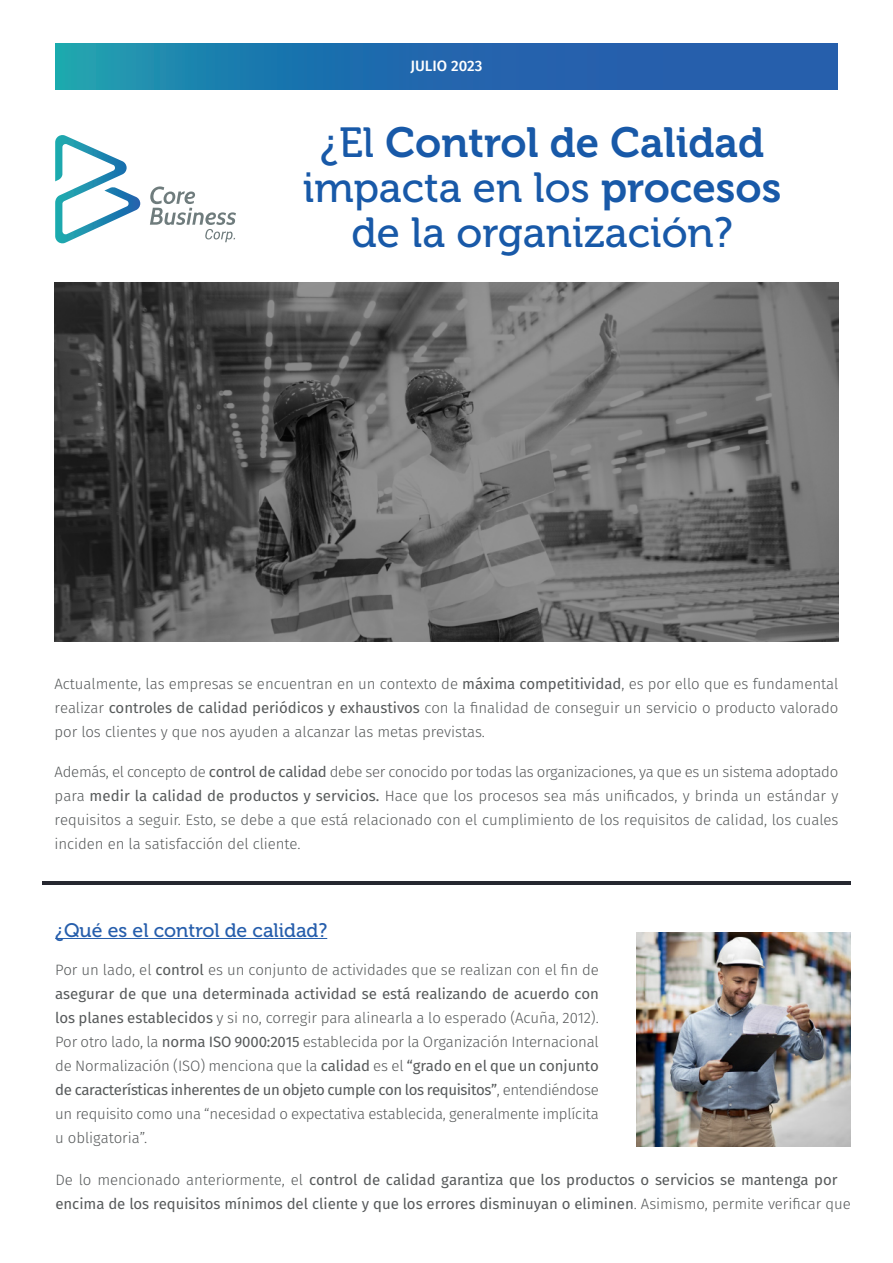
<style>
.page{position:relative;width:893px;height:1263px;background:#fff}
.page>*{position:absolute;margin:0;border:0;box-sizing:border-box;transform-origin:0 0}
.t1{font:42px/45px "Museo 500";color:#1859a8;text-align:center}
.t2{font:42px "Museo 700";color:#1859a8}
.t3{font:19.5px "Museo 500";color:#265eac}
.t4{font:300 15px/24px "Fira Sans";letter-spacing:-.005em;color:#575a5b;text-align:justify}
.t5{font:15px/24px "Fira Sans";letter-spacing:-.005em;color:#575a5b}
.t6{font:500 15px "Fira Sans";color:#fff}
.s1{font-family:"Museo 500"}
.s2{font-family:"Museo 700"}
.s3{font-weight:400}
.s4{font-weight:300}
</style>
<div class="page">
<svg style="left:55px;top:43px;width:783px;height:46px;background:#216fad"></svg>
<svg style="left:55px;top:135px;width:85px;height:108px"></svg>
<svg style="left:150px;top:186px;width:86px;height:56px"></svg>
<hr style="left:42px;top:881px;width:809px;height:4px;background:#262830">
<hr style="left:55px;top:938px;width:272px;height:1px;background:#265eac">
<img style="left:55px;top:282px;width:783px;height:359px">
<img style="left:637px;top:932px;width:214px;height:214px">
<p class="t6" style="left:410px;top:53px;width:74px">JULIO 2023</p>
<h1 class="t2" style="left:320px;top:119px;width:446px"><span class="s1">¿El</span> Control de Calidad</h1>
<h1 class="t1" style="left:303px;top:166px;width:480px">impacta en los <span class="s2">procesos </span>de la organización?</h1>
<p class="t4" style="left:55px;top:672px;width:785px">Actualmente, las empresas se encuentran en un contexto de <span class="s3">máxima competitividad</span>, es por ello que es fundamental realizar <span class="s3">controles de calidad periódicos y exhaustivos</span> con la finalidad de conseguir un servicio o producto valorado por los clientes y que nos ayuden a alcanzar las metas previstas.</p>
<p class="t4" style="left:55px;top:760px;width:785px">Además, el concepto de <span class="s3">control de calidad</span> debe ser conocido por todas las organizaciones, ya que es un sistema adoptado para <span class="s3">medir la calidad de productos y servicios.</span> Hace que los procesos sea más unificados, y brinda un estándar y requisitos a seguir. Esto, se debe a que está relacionado con el cumplimiento de los requisitos de calidad, los cuales inciden en la satisfacción del cliente.</p>
<h2 class="t3" style="left:55px;top:919px;width:274px">¿Qué es el control de calidad?</h2>
<p class="t4" style="left:55px;top:958px;width:545px">Por un lado, el <span class="s3">control</span> es un conjunto de actividades que se realizan con el fin de <span class="s3">asegurar de que una determinada actividad se está realizando de acuerdo con los planes establecidos</span> y si no, corregir para alinearla a lo esperado (Acuña, 2012).<br>Por otro lado, la <span class="s3">norma ISO 9000:2015</span> establecida por la Organización Internacional de Normalización (ISO) menciona que la <span class="s3">calidad</span> es el <span class="s3">“grado en el que un conjunto de características inherentes de un objeto cumple con los requisitos”</span>, entendiéndose un requisito como una “necesidad o expectativa establecida, generalmente implícita u obligatoria”.</p>
<p class="t5" style="left:55px;top:1167px;width:797px"><span class="s4">De lo mencionado anteriormente, el</span> control de calidad garantiza que los productos o servicios se mantenga por encima de los requisitos mínimos del cliente y que los errores disminuyan o eliminen<span class="s4">. Asimismo, permite verificar que</span></p>
</div>
